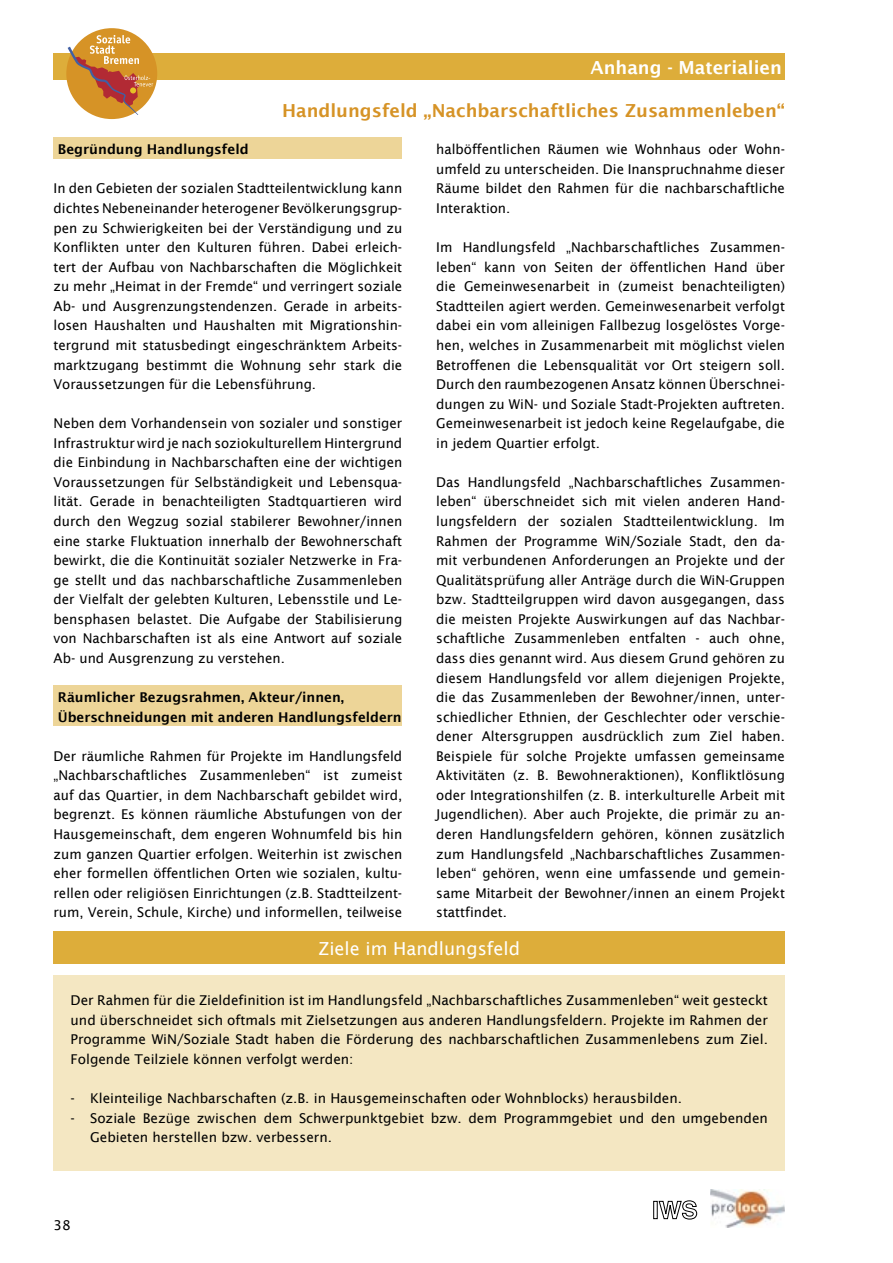
<style>
.page{position:relative;width:893px;height:1263px;background:#fff}
.page>*{position:absolute;margin:0;border:0;box-sizing:border-box;transform-origin:0 0}
.t1{font:600 18px "Lucida Sans";color:#d69326}
.t2{font:18px "Lucida Sans";color:#fff}
.t3{font:600 18px "Lucida Sans";color:#fff}
.t4{font:13.5px/19.5px "Lucida Sans";color:#000;text-align:justify}
.t5{font:600 13.5px/19.5px "Lucida Sans";color:#000}
</style>
<div class="page">
<div style="left:653px;top:1201px;width:5px;height:18px;border:1px solid #000"></div>
<svg style="left:658px;top:1200px;width:39px;height:20px"></svg>
<img style="left:710px;top:1190px;width:75px;height:38px">
<div style="left:54px;top:54px;width:731px;height:26px;background:#ddad3a"></div>
<div style="left:66px;top:28px;width:91px;height:91px;background:#d69326;border-radius:50%"></div>
<svg style="left:68px;top:35px;width:85px;height:80px"></svg>
<div style="left:54px;top:138px;width:348px;height:21px;background:#edd598"></div>
<div style="left:54px;top:685px;width:348px;height:21px;background:#edd598"></div>
<div style="left:54px;top:705px;width:348px;height:21px;background:#edd598"></div>
<div style="left:54px;top:975px;width:731px;height:195px;background:#f4e7c2"></div>
<div style="left:54px;top:931px;width:731px;height:33px;background:#ddad3a"></div>
<h1 class="t3" style="left:590px;top:57px;width:193px">Anhang - Materialien</h1>
<h1 class="t1" style="left:282px;top:100px;width:504px">Handlungsfeld „Nachbarschaftliches Zusammenleben“</h1>
<p class="t5" style="left:58px;top:140px;width:192px">Begründung Handlungsfeld</p>
<p class="t4" style="left:54px;top:179px;width:350px">In den Gebieten der sozialen Stadtteilentwicklung kann dichtes Nebeneinander heterogener Bevölkerungsgrup&shy;pen zu Schwierigkeiten bei der Verständigung und zu Konflikten unter den Kulturen führen. Dabei erleich&shy;tert der Aufbau von Nachbarschaften die Möglichkeit zu mehr „Heimat in der Fremde“ und verringert soziale Ab- und Ausgrenzungstendenzen. Gerade in arbeits&shy;losen Haushalten und Haushalten mit Migrationshin&shy;tergrund mit statusbedingt eingeschränktem Arbeits&shy;marktzugang bestimmt die Wohnung sehr stark die Voraussetzungen für die Lebensführung.</p>
<p class="t4" style="left:54px;top:414px;width:350px">Neben dem Vorhandensein von sozialer und sonstiger Infrastruktur wird je nach soziokulturellem Hintergrund die Einbindung in Nachbarschaften eine der wichtigen Voraussetzungen für Selbständigkeit und Lebensqua&shy;lität. Gerade in benachteiligten Stadtquartieren wird durch den Wegzug sozial stabilerer Bewohner/innen eine starke Fluktuation innerhalb der Bewohnerschaft bewirkt, die die Kontinuität sozialer Netzwerke in Fra&shy;ge stellt und das nachbarschaftliche Zusammenleben der Vielfalt der gelebten Kulturen, Lebensstile und Le&shy;bensphasen belastet. Die Aufgabe der Stabilisierung von Nachbarschaften ist als eine Antwort auf soziale Ab- und Ausgrenzung zu verstehen.</p>
<p class="t5" style="left:58px;top:687px;width:345px">Räumlicher Bezugsrahmen, Akteur/innen,<br>Überschneidungen mit anderen Handlungsfeldern</p>
<p class="t4" style="left:54px;top:746px;width:350px">Der räumliche Rahmen für Projekte im Handlungsfeld „Nachbarschaftliches Zusammenleben“ ist zumeist auf das Quartier, in dem Nachbarschaft gebildet wird, begrenzt. Es können räumliche Abstufungen von der Hausgemeinschaft, dem engeren Wohnumfeld bis hin zum ganzen Quartier erfolgen. Weiterhin ist zwischen eher formellen öffentlichen Orten wie sozialen, kultu&shy;rellen oder religiösen Einrichtungen (z.B. Stadtteilzent&shy;rum, Verein, Schule, Kirche) und informellen, teilweise</p>
<p class="t4" style="left:436px;top:140px;width:350px">halböffentlichen Räumen wie Wohnhaus oder Wohn&shy;umfeld zu unterscheiden. Die Inanspruchnahme dieser Räume bildet den Rahmen für die nachbarschaftliche Interaktion.</p>
<p class="t4" style="left:436px;top:238px;width:350px">Im Handlungsfeld „Nachbarschaftliches Zusammen&shy;leben“ kann von Seiten der öffentlichen Hand über die Gemeinwesenarbeit in (zumeist benachteiligten)<br>Stadtteilen agiert werden. Gemeinwesenarbeit verfolgt dabei ein vom alleinigen Fallbezug losgelöstes Vorge&shy;hen, welches in Zusammenarbeit mit möglichst vielen Betroffenen die Lebensqualität vor Ort steigern soll.<br>Durch den raumbezogenen Ansatz können Überschnei&shy;dungen zu WiN- und Soziale Stadt-Projekten auftreten.<br>Gemeinwesenarbeit ist jedoch keine Regelaufgabe, die in jedem Quartier erfolgt.</p>
<p class="t4" style="left:436px;top:472px;width:350px">Das Handlungsfeld „Nachbarschaftliches Zusammen&shy;leben“ überschneidet sich mit vielen anderen Hand&shy;lungsfeldern der sozialen Stadtteilentwicklung. Im Rahmen der Programme WiN/Soziale Stadt, den da&shy;mit verbundenen Anforderungen an Projekte und der Qualitätsprüfung aller Anträge durch die WiN-Gruppen bzw. Stadtteilgruppen wird davon ausgegangen, dass die meisten Projekte Auswirkungen auf das Nachbar&shy;schaftliche Zusammenleben entfalten - auch ohne, dass dies genannt wird. Aus diesem Grund gehören zu diesem Handlungsfeld vor allem diejenigen Projekte, die das Zusammenleben der Bewohner/innen, unter&shy;schiedlicher Ethnien, der Geschlechter oder verschie&shy;dener Altersgruppen ausdrücklich zum Ziel haben.<br>Beispiele für solche Projekte umfassen gemeinsame Aktivitäten (z. B. Bewohneraktionen), Konfliktlösung oder Integrationshilfen (z. B. interkulturelle Arbeit mit Jugendlichen). Aber auch Projekte, die primär zu an&shy;deren Handlungsfeldern gehören, können zusätzlich zum Handlungsfeld „Nachbarschaftliches Zusammen&shy;leben“ gehören, wenn eine umfassende und gemein&shy;same Mitarbeit der Bewohner/innen an einem Projekt stattfindet.</p>
<h1 class="t2" style="left:318px;top:938px;width:203px">Ziele im Handlungsfeld</h1>
<p class="t4" style="left:71px;top:991px;width:699px">Der Rahmen für die Zieldefinition ist im Handlungsfeld „Nachbarschaftliches Zusammenleben“ weit gesteckt und überschneidet sich oftmals mit Zielsetzungen aus anderen Handlungsfeldern. Projekte im Rahmen der Programme WiN/Soziale Stadt haben die Förderung des nachbarschaftlichen Zusammenlebens zum Ziel.<br>Folgende Teilziele können verfolgt werden:</p>
<p class="t4" style="left:90px;top:1088px;width:679px;text-align:left">Kleinteilige Nachbarschaften (z.B. in Hausgemeinschaften oder Wohnblocks) herausbilden.<br>Soziale Bezüge zwischen dem Schwerpunktgebiet bzw. dem Programmgebiet und den umgebenden<br>Gebieten herstellen bzw. verbessern.</p>
<p class="t4" style="left:71px;top:1088px;width:6px">- -</p>
<p class="t4" style="left:54px;top:1216px;width:19px">38</p>
</div>
